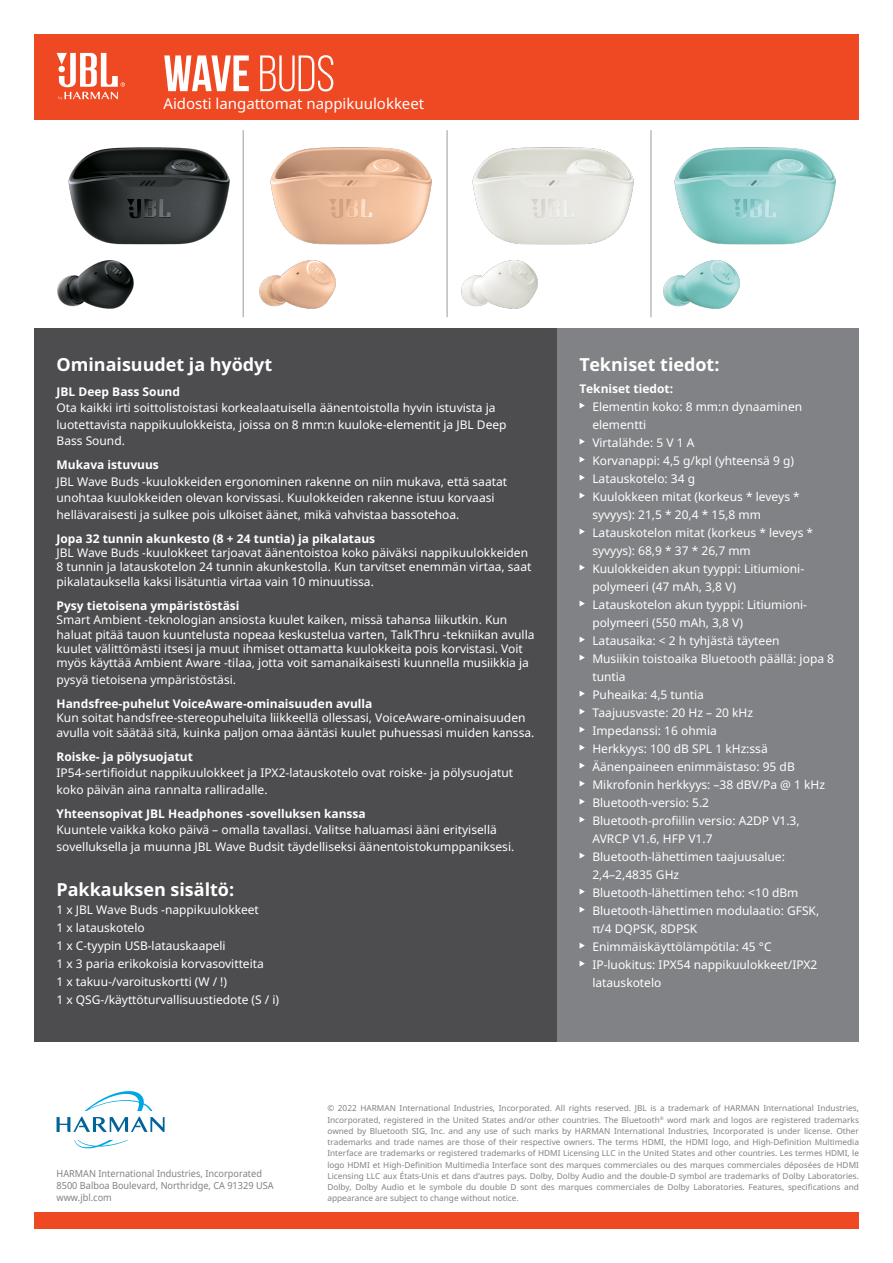
<style>
.page{position:relative;width:893px;height:1263px;background:#fff}
.page>*{position:absolute;margin:0;border:0;box-sizing:border-box;transform-origin:0 0}
.t1{font:700 51px "Bebas Neue";color:#fff}
.t2{font:700 18px "Noto Sans";color:#fff}
.t3{font:15px "Noto Sans";color:#fff}
.t4{font:12px/18px "Noto Sans";color:#fff}
.t5{font:700 12px "Noto Sans";color:#fff}
.t6{font:9.75px/11.7px "Noto Sans";color:#808285;scale:.94 1}
.t7{font:8.25px/11.2px "Noto Sans";color:#808285;text-align:justify}
.s1{font-weight:400}
</style>
<div class="page">
<img style="left:57px;top:147px;width:173px;height:162px">
<img style="left:242px;top:132px;width:190px;height:186px">
<img style="left:446px;top:132px;width:188px;height:186px">
<img style="left:650px;top:132px;width:186px;height:186px">
<div style="left:34px;top:1213px;width:825px;height:16px;background:#ef4923"></div>
<svg style="left:85px;top:1091px;width:67px;height:20px"></svg>
<svg style="left:74px;top:1140px;width:54px;height:9px"></svg>
<svg style="left:57px;top:1117px;width:108px;height:15px"></svg>
<div style="left:34px;top:329px;width:523px;height:713px;background:#4d4d4f"></div>
<div style="left:557px;top:329px;width:302px;height:713px;background:#808285"></div>
<svg style="left:580px;top:403px;width:5px;height:5px"></svg>
<svg style="left:580px;top:439px;width:5px;height:5px"></svg>
<svg style="left:580px;top:457px;width:5px;height:5px"></svg>
<svg style="left:580px;top:475px;width:5px;height:5px"></svg>
<svg style="left:580px;top:493px;width:5px;height:5px"></svg>
<svg style="left:580px;top:529px;width:5px;height:5px"></svg>
<svg style="left:580px;top:565px;width:5px;height:5px"></svg>
<svg style="left:580px;top:601px;width:5px;height:5px"></svg>
<svg style="left:580px;top:637px;width:5px;height:5px"></svg>
<svg style="left:580px;top:655px;width:5px;height:5px"></svg>
<svg style="left:580px;top:691px;width:5px;height:5px"></svg>
<svg style="left:580px;top:709px;width:5px;height:5px"></svg>
<svg style="left:580px;top:727px;width:5px;height:5px"></svg>
<svg style="left:580px;top:745px;width:5px;height:5px"></svg>
<svg style="left:580px;top:763px;width:5px;height:5px"></svg>
<svg style="left:580px;top:781px;width:5px;height:5px"></svg>
<svg style="left:580px;top:799px;width:5px;height:5px"></svg>
<svg style="left:580px;top:817px;width:5px;height:5px"></svg>
<svg style="left:580px;top:853px;width:5px;height:5px"></svg>
<svg style="left:580px;top:889px;width:5px;height:5px"></svg>
<svg style="left:580px;top:907px;width:5px;height:5px"></svg>
<svg style="left:580px;top:943px;width:5px;height:5px"></svg>
<svg style="left:580px;top:961px;width:5px;height:5px"></svg>
<hr style="left:243px;top:130px;width:1px;height:187px;background:#808285">
<hr style="left:447px;top:130px;width:1px;height:187px;background:#808285">
<hr style="left:651px;top:130px;width:1px;height:187px;background:#808285">
<div style="left:34px;top:34px;width:825px;height:85px;background:#ef4923"></div>
<svg style="left:57px;top:53px;width:68px;height:47px"></svg>
<h1 class="t1" style="left:163px;top:46px;width:173px">WAVE <span class="s1">BUDS</span></h1>
<p class="t3" style="left:163px;top:93px;width:262px">Aidosti langattomat nappikuulokkeet</p>
<h2 class="t2" style="left:57px;top:351px;width:217px">Ominaisuudet ja hyödyt</h2>
<p class="t5" style="left:57px;top:383px;width:125px">JBL Deep Bass Sound</p>
<p class="t4" style="left:57px;top:399px;width:452px;line-height:16.5px">Ota kaikki irti soittolistoistasi korkealaatuisella äänentoistolla hyvin istuvista ja luotettavista nappikuulokkeista, joissa on 8 mm:n kuuloke-elementit ja JBL Deep<br>Bass Sound.</p>
<p class="t5" style="left:57px;top:456px;width:104px">Mukava istuvuus</p>
<p class="t4" style="left:57px;top:473px;width:452px;line-height:16.5px">JBL Wave Buds -kuulokkeiden ergonominen rakenne on niin mukava, että saatat unohtaa kuulokkeiden olevan korvissasi. Kuulokkeiden rakenne istuu korvaasi hellävaraisesti ja sulkee pois ulkoiset äänet, mikä vahvistaa bassotehoa.</p>
<p class="t5" style="left:57px;top:530px;width:320px">Jopa 32 tunnin akunkesto (8 + 24 tuntia) ja pikalataus</p>
<p class="t4" style="left:57px;top:545px;width:476px;line-height:14.4px">JBL Wave Buds -kuulokkeet tarjoavat äänentoistoa koko päiväksi nappikuulokkeiden<br>8 tunnin ja latauskotelon 24 tunnin akunkestolla. Kun tarvitset enemmän virtaa, saat pikalatauksella kaksi lisätuntia virtaa vain 10 minuutissa.</p>
<p class="t5" style="left:57px;top:597px;width:185px">Pysy tietoisena ympäristöstäsi</p>
<p class="t4" style="left:57px;top:612px;width:479px;line-height:14.4px">Smart Ambient -teknologian ansiosta kuulet kaiken, missä tahansa liikutkin. Kun haluat pitää tauon kuuntelusta nopeaa keskustelua varten, TalkThru -tekniikan avulla kuulet välittömästi itsesi ja muut ihmiset ottamatta kuulokkeita pois korvistasi. Voit myös käyttää Ambient Aware -tilaa, jotta voit samanaikaisesti kuunnella musiikkia ja</p>
<p class="t4" style="left:57px;top:670px;width:181px">pysyä tietoisena ympäristöstäsi.</p>
<p class="t5" style="left:57px;top:695px;width:317px">Handsfree-puhelut VoiceAware-ominaisuuden avulla</p>
<p class="t4" style="left:57px;top:710px;width:479px;line-height:14.4px">Kun soitat handsfree-stereopuheluita liikkeellä ollessasi, VoiceAware-ominaisuuden avulla voit säätää sitä, kuinka paljon omaa ääntäsi kuulet puhuessasi muiden kanssa.</p>
<p class="t5" style="left:57px;top:748px;width:138px">Roiske- ja pölysuojatut</p>
<p class="t4" style="left:57px;top:764px;width:458px;line-height:16.5px">IP54-sertifioidut nappikuulokkeet ja IPX2-latauskotelo ovat roiske- ja pölysuojatut koko päivän aina rannalta ralliradalle.</p>
<p class="t5" style="left:57px;top:805px;width:311px">Yhteensopivat JBL Headphones -sovelluksen kanssa</p>
<p class="t4" style="left:57px;top:821px;width:459px;line-height:16.5px">Kuuntele vaikka koko päivä – omalla tavallasi. Valitse haluamasi ääni erityisellä sovelluksella ja muunna JBL Wave Budsit täydelliseksi äänentoistokumppaniksesi.</p>
<h2 class="t2" style="left:57px;top:877px;width:179px">Pakkauksen sisältö:</h2>
<p class="t4" style="left:57px;top:900px;width:224px">1 x JBL Wave Buds -nappikuulokkeet<br>1 x latauskotelo<br>1 x C-tyypin USB-latauskaapeli<br>1 x 3 paria erikokoisia korvasovitteita<br>1 x takuu-/varoituskortti (W / !)<br>1 x QSG-/käyttöturvallisuustiedote (S / i)</p>
<h2 class="t2" style="left:580px;top:351px;width:141px">Tekniset tiedot:</h2>
<p class="t5" style="left:580px;top:380px;width:95px">Tekniset tiedot:</p>
<p class="t4" style="left:592px;top:397px;width:243px">Elementin koko: 8 mm:n dynaaminen elementti<br>Virtalähde: 5 V 1 A<br>Korvanappi: 4,5 g/kpl (yhteensä 9 g)<br>Latauskotelo: 34 g<br>Kuulokkeen mitat (korkeus * leveys * syvyys): 21,5 * 20,4 * 15,8 mm<br>Latauskotelon mitat (korkeus * leveys * syvyys): 68,9 * 37 * 26,7 mm<br>Kuulokkeiden akun tyyppi: Litiumioni&shy;polymeeri (47 mAh, 3,8 V)<br>Latauskotelon akun tyyppi: Litiumioni&shy;polymeeri (550 mAh, 3,8 V)<br>Latausaika: &lt; 2 h tyhjästä täyteen<br>Musiikin toistoaika Bluetooth päällä: jopa 8 tuntia<br>Puheaika: 4,5 tuntia<br>Taajuusvaste: 20 Hz – 20 kHz<br>Impedanssi: 16 ohmia<br>Herkkyys: 100 dB SPL 1 kHz:ssä<br>Äänenpaineen enimmäistaso: 95 dB<br>Mikrofonin herkkyys: –38 dBV/Pa @ 1 kHz<br>Bluetooth-versio: 5.2<br>Bluetooth-profiilin versio: A2DP V1.3,<br>AVRCP V1.6, HFP V1.7<br>Bluetooth-lähettimen taajuusalue:<br>2,4–2,4835 GHz<br>Bluetooth-lähettimen teho: &lt;10 dBm<br>Bluetooth-lähettimen modulaatio: GFSK, π/4 DQPSK, 8DPSK<br>Enimmäiskäyttölämpötila: 45 °C<br>IP-luokitus: IPX54 nappikuulokkeet/IPX2 latauskotelo</p>
<p class="t6" style="left:57px;top:1167px;width:232px">HARMAN International Industries, Incorporated<br>8500 Balboa Boulevard, Northridge, CA 91329 USA www.jbl.com</p>
<p class="t7" style="left:327px;top:1102px;width:533px">© 2022 HARMAN International Industries, Incorporated. All rights reserved. JBL is a trademark of HARMAN International Industries, Incorporated, registered in the United States and/or other countries. The Bluetooth<sup>®</sup> word mark and logos are registered trademarks owned by Bluetooth SIG, Inc. and any use of such marks by HARMAN International Industries, Incorporated is under license. Other trademarks and trade names are those of their respective owners. The terms HDMI, the HDMI logo, and High-Definition Multimedia Interface are trademarks or registered trademarks of HDMI Licensing LLC in the United States and other countries. Les termes HDMI, le logo HDMI et High-Definition Multimedia Interface sont des marques commerciales ou des marques commerciales déposées de HDMI Licensing LLC aux États-Unis et dans d’autres pays. Dolby, Dolby Audio and the double-D symbol are trademarks of Dolby Laboratories.<br>Dolby, Dolby Audio et le symbole du double D sont des marques commerciales de Dolby Laboratories. Features, specifications and appearance are subject to change without notice.</p>
</div>
